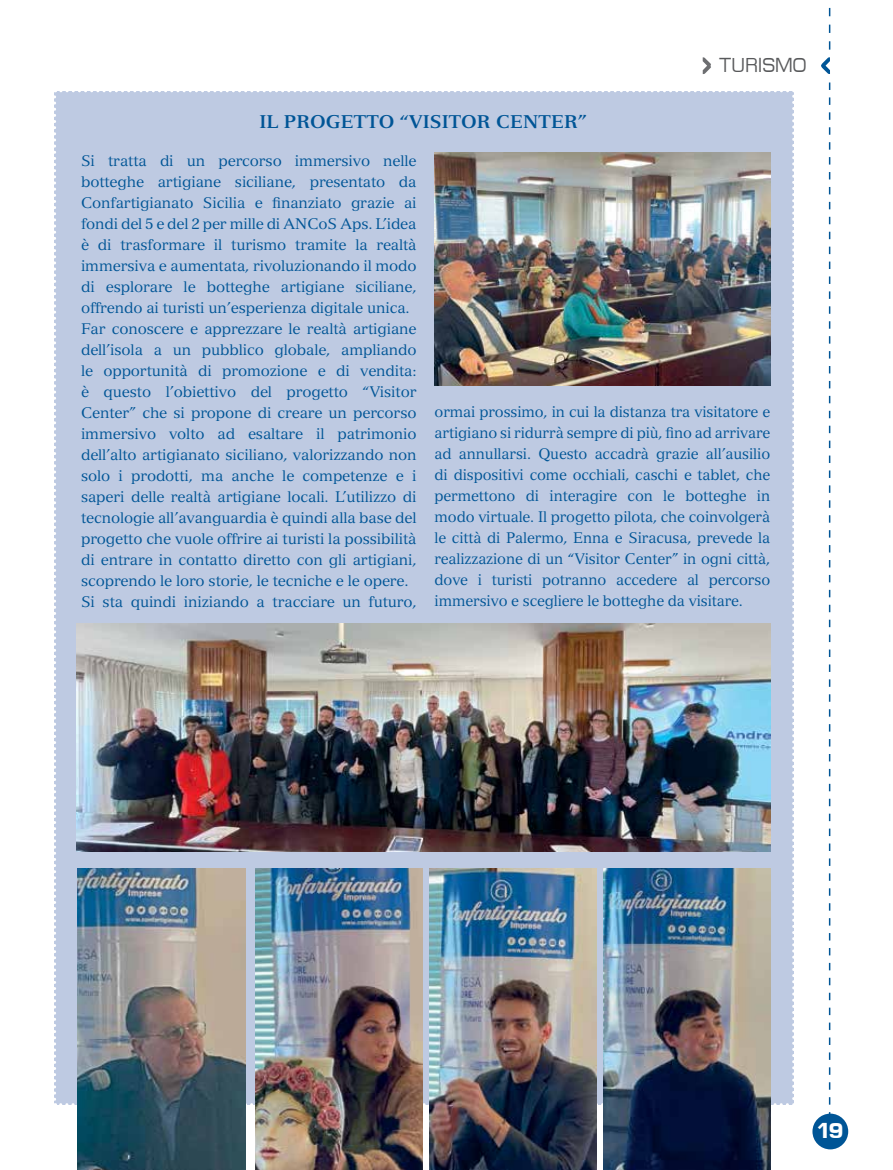
<style>
.page{position:relative;width:893px;height:1170px;background:#fff}
.page>*{position:absolute;margin:0;border:0;box-sizing:border-box;transform-origin:0 0}
.t1{font:700 21.75px "Micro FLF";color:#fff}
.t2{font:20.4px "Micro FLF";color:#58595b}
.t3{font:700 18px "Versailles LT Std";color:#005596}
.t4{font:15px/21px "Versailles LT Std";letter-spacing:-.01em;color:#005596}
</style>
<div class="page">
<svg style="left:829px;top:7px;width:1px;height:43px"></svg>
<svg style="left:829px;top:82px;width:1px;height:1031px"></svg>
<svg style="left:703px;top:57px;width:8px;height:17px"></svg>
<svg style="left:821px;top:57px;width:9px;height:17px"></svg>
<div style="left:812px;top:1113px;width:36px;height:36px;background:#005596;border-radius:50%"></div>
<div style="left:54px;top:91px;width:740px;height:1015px;background:#becae2"></div>
<img style="left:435px;top:153px;width:335px;height:232px">
<img style="left:603px;top:868px;width:167px;height:301px">
<img style="left:77px;top:623px;width:693px;height:228px">
<img style="left:78px;top:868px;width:167px;height:301px">
<img style="left:255px;top:868px;width:167px;height:301px">
<img style="left:429px;top:868px;width:167px;height:301px">
<p class="t3" style="left:259px;top:110px;width:329px">IL PROGETTO “VISITOR CENTER”</p>
<h2 class="t2" style="left:719px;top:54px;width:90px">TURISMO</h2>
<p class="t4" style="left:81px;top:150px;width:337px">Si tratta di un percorso immersivo nelle botteghe artigiane siciliane, presentato da Confartigianato Sicilia e finanziato grazie ai fondi del 5 e del 2 per mille di ANCoS Aps. L’idea è di trasformare il turismo tramite la realtà immersiva e aumentata, rivoluzionando il modo di esplorare le botteghe artigiane siciliane, offrendo ai turisti un’esperienza digitale unica.<br>Far conoscere e apprezzare le realtà artigiane dell’isola a un pubblico globale, ampliando le opportunità di promozione e di vendita: è questo l’obiettivo del progetto “Visitor Center” che si propone di creare un percorso immersivo volto ad esaltare il patrimonio dell’alto artigianato siciliano, valorizzando non solo i prodotti, ma anche le competenze e i saperi delle realtà artigiane locali. L’utilizzo di tecnologie all’avanguardia è quindi alla base del progetto che vuole offrire ai turisti la possibilità di entrare in contatto diretto con gli artigiani, scoprendo le loro storie, le tecniche e le opere.<br>Si sta quindi iniziando a tracciare un futuro,</p>
<p class="t4" style="left:435px;top:401px;width:337px;text-align:justify">ormai prossimo, in cui la distanza tra visitatore e artigiano si ridurrà sempre di più, fino ad arrivare ad annullarsi. Questo accadrà grazie all’ausilio di dispositivi come occhiali, caschi e tablet, che permettono di interagire con le botteghe in modo virtuale. Il progetto pilota, che coinvolgerà le città di Palermo, Enna e Siracusa, prevede la realizzazione di un “Visitor Center” in ogni città, dove i turisti potranno accedere al percorso immersivo e scegliere le botteghe da visitare.</p>
<h1 class="t1" style="left:816px;top:1118px;width:29px">19</h1>
</div>
